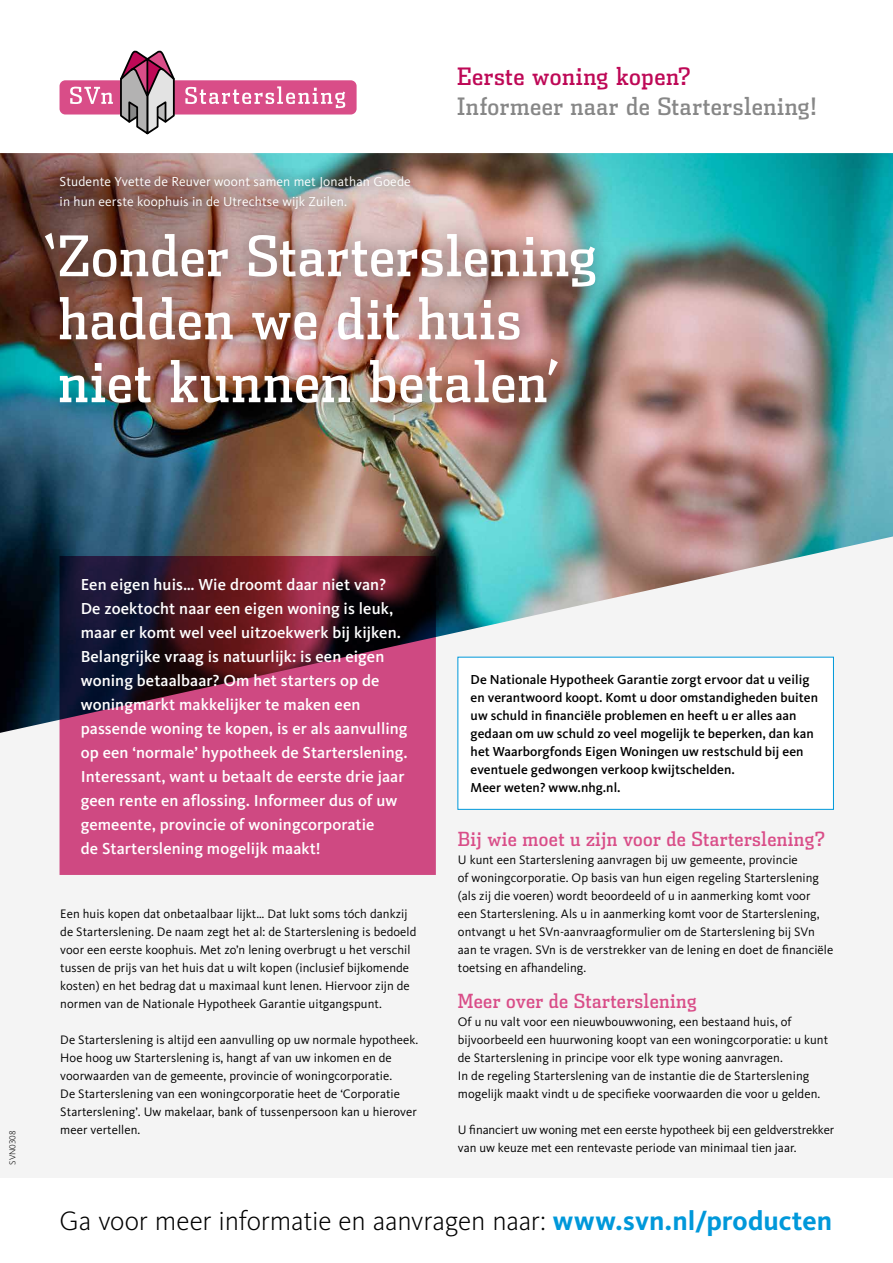
<style>
.page{position:relative;width:893px;height:1263px;background:#fff}
.page>*{position:absolute;margin:0;border:0;box-sizing:border-box;transform-origin:0 0}
.t1{font:55.95px/63px "Dispatch Cond";letter-spacing:.015em;color:#fff}
.t2{font:300 27.6px "Kievit OT";letter-spacing:-.01em;color:#000}
.t3{font:24px "Dispatch Cond";letter-spacing:.02em;color:#878787}
.t4{font:24px "Dispatch Cond";letter-spacing:.02em;color:#be0856}
.t5{font:19.5px "Dispatch Cond";letter-spacing:.02em;color:#d94d88}
.t6{font:500 16.5px/24px "Kievit OT";letter-spacing:.005em;color:#fff}
.t7{font:500 13.5px/18px "Kievit OT";letter-spacing:.005em;color:#000}
.t8{font:13.5px/19.5px "Kievit OT";letter-spacing:.01em;color:#fff}
.t9{font:12.75px/18px "Kievit OT";letter-spacing:.005em;color:#000}
.t10{font:300 9px "Kievit OT";color:#000}
.s1{font-weight:700;color:#0098da}
</style>
<div class="page">
<div style="left:0;top:153px;width:893px;height:1024px;background:#f4f4f4"></div>
<div style="left:457px;top:657px;width:377px;height:153px;background:#fff;border:1px solid #0098da"></div>
<img style="left:0;top:153px;width:893px;height:580px">
<div style="left:31px;top:219px;width:585px;height:205px;background:#000;opacity:.4"></div>
<svg style="left:60px;top:556px;width:376px;height:319px;background:#96355e"></svg>
<div style="left:47px;top:164px;width:376px;height:57px;background:#000;opacity:.75"></div>
<div style="left:60px;top:80px;width:297px;height:35px;background:#d94d88;border-radius:6px"></div>
<svg style="left:119px;top:50px;width:57px;height:84px"></svg>
<svg style="left:185px;top:86px;width:160px;height:22px"></svg>
<svg style="left:70px;top:87px;width:43px;height:17px"></svg>
<p class="t8" style="left:60px;top:172px;width:353px">Studente Yvette de Reuver woont samen met Jonathan Goede in hun eerste koophuis in de Utrechtse wijk Zuilen.</p>
<h3 class="t4" style="left:457px;top:62px;width:235px">Eerste woning kopen?</h3>
<h3 class="t3" style="left:457px;top:92px;width:361px">Informeer naar de Starterslening!</h3>
<h1 class="t1" style="left:41px;top:223px;width:558px">‘Zonder Starterslening hadden we dit huis niet kunnen betalen’</h1>
<p class="t10" style="left:7px;top:1165px;width:36px;rotate:-90deg">SVN0308</p>
<p class="t6" style="left:81px;top:572px;width:328px">Een eigen huis… Wie droomt daar niet van?<br>De zoektocht naar een eigen woning is leuk, maar er komt wel veel uitzoekwerk bij kijken.<br>Belangrijke vraag is natuurlijk: is een eigen woning betaalbaar? Om het starters op de woningmarkt makkelijker te maken een passende woning te kopen, is er als aanvulling op een ‘normale’ hypotheek de Starterslening.<br>Interessant, want u betaalt de eerste drie jaar geen rente en aflossing. Informeer dus of uw gemeente, provincie of woningcorporatie<br>de Starterslening mogelijk maakt!</p>
<p class="t9" style="left:60px;top:905px;width:358px">Een huis kopen dat onbetaalbaar lijkt… Dat lukt soms tóch dankzij de Starterslening. De naam zegt het al: de Starterslening is bedoeld voor een eerste koophuis. Met zo’n lening overbrugt u het verschil tussen de prijs van het huis dat u wilt kopen (inclusief bijkomende kosten) en het bedrag dat u maximaal kunt lenen. Hiervoor zijn de normen van de Nationale Hypotheek Garantie uitgangspunt.</p>
<p class="t9" style="left:60px;top:1031px;width:360px">De Starterslening is altijd een aanvulling op uw normale hypotheek.<br>Hoe hoog uw Starterslening is, hangt af van uw inkomen en de voorwaarden van de gemeente, provincie of woningcorporatie.<br>De Starterslening van een woningcorporatie heet de ‘Corporatie Starterslening’. Uw makelaar, bank of tussenpersoon kan u hierover meer vertellen.</p>
<p class="t7" style="left:471px;top:670px;width:349px">De Nationale Hypotheek Garantie zorgt ervoor dat u veilig en verantwoord koopt. Komt u door omstandigheden buiten uw schuld in financiële problemen en heeft u er alles aan gedaan om uw schuld zo veel mogelijk te beperken, dan kan het Waarborgfonds Eigen Woningen uw restschuld bij een eventuele gedwongen verkoop kwijtschelden.<br>Meer weten? www.nhg.nl.</p>
<h3 class="t5" style="left:458px;top:827px;width:368px">Bij wie moet u zijn voor de Starterslening?</h3>
<p class="t9" style="left:458px;top:851px;width:377px">U kunt een Starterslening aanvragen bij uw gemeente, provincie<br>of woningcorporatie. Op basis van hun eigen regeling Starterslening (als zij die voeren) wordt beoordeeld of u in aanmerking komt voor<br>een Starterslening. Als u in aanmerking komt voor de Starterslening, ontvangt u het SVn-aanvraagformulier om de Starterslening bij SVn aan te vragen. SVn is de verstrekker van de lening en doet de financiële toetsing en afhandeling.</p>
<h3 class="t5" style="left:458px;top:989px;width:241px">Meer over de Starterslening</h3>
<p class="t9" style="left:458px;top:1013px;width:372px">Of u nu valt voor een nieuwbouwwoning, een bestaand huis, of bijvoorbeeld een huurwoning koopt van een woningcorporatie: u kunt de Starterslening in principe voor elk type woning aanvragen.<br>In de regeling Starterslening van de instantie die de Starterslening mogelijk maakt vindt u de specifieke voorwaarden die voor u gelden.</p>
<p class="t9" style="left:458px;top:1121px;width:378px">U financiert uw woning met een eerste hypotheek bij een geldverstrekker van uw keuze met een rentevaste periode van minimaal tien jaar.</p>
<h2 class="t2" style="left:60px;top:1204px;width:774px">Ga voor meer informatie en aanvragen naar: <span class="s1">www.svn.nl/producten</span></h2>
</div>
